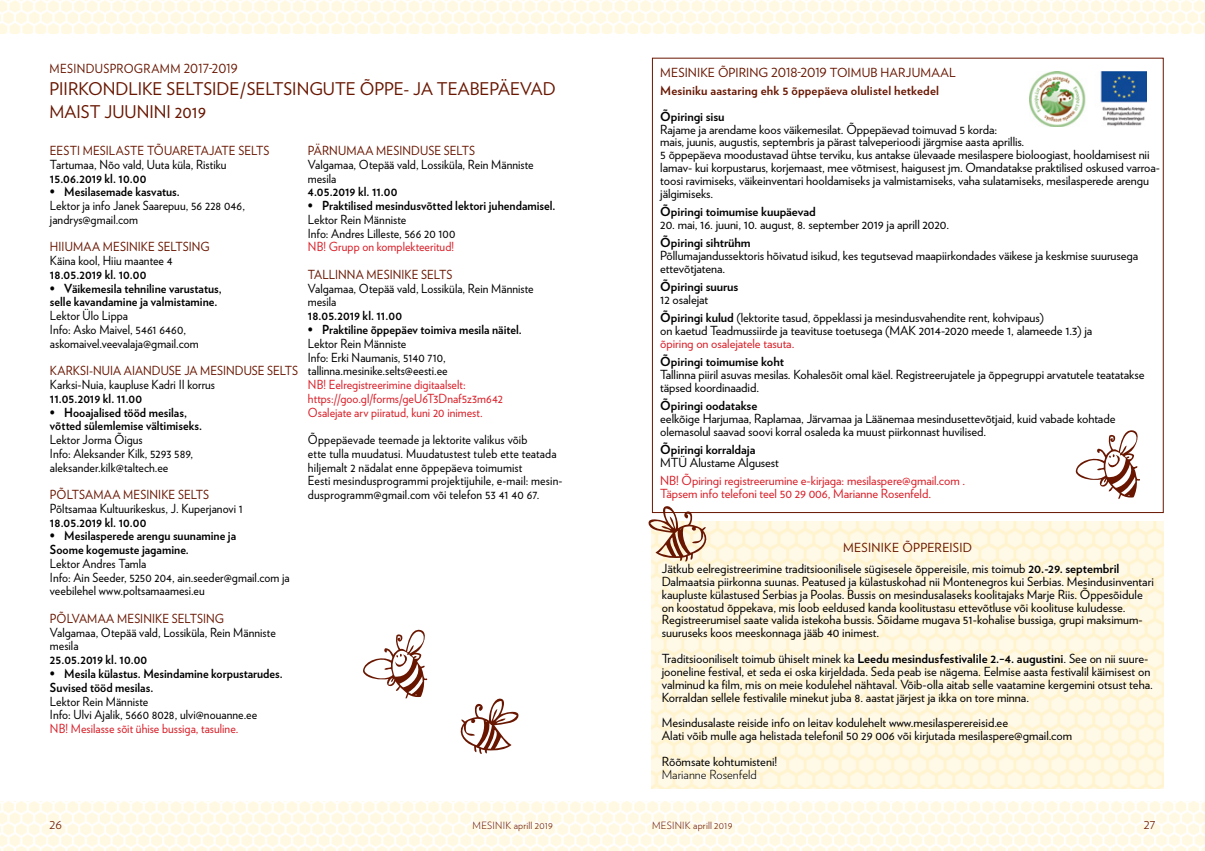
<style>
.page{position:relative;width:1205px;height:851px;background:#fff}
.page>*{position:absolute;margin:0;border:0;box-sizing:border-box;transform-origin:0 0}
.t1{font:17.5px/22.5px "Verlag";color:#681600}
.t2{font:300 13.75px "Verlag";color:#681600}
.t3{font:12.5px/12.9px "Verlag";color:#000}
.t4{font:12.5px/13.8px "Verlag";color:#000;scale:.95 1}
.t5{font:700 12.5px/13.8px "Verlag";color:#000;scale:.95 1}
.t6{font:12.5px "Verlag";letter-spacing:.01em;color:#681600;scale:.95 1}
.t7{font:12.5px/13.8px "Verlag";letter-spacing:-.005em;color:#d92029;scale:.95 1}
.t8{font:12.5px/12.9px "Verlag";letter-spacing:-.005em;color:#d92029}
.t9{font:700 12.5px "Verlag";color:#000}
.t10{font:12.5px "Verlag";letter-spacing:.01em;color:#681600}
.t11{font:700 12.5px "Verlag";letter-spacing:.01em;color:#681600}
.t12{font:300 12.5px "Verlag";color:#000}
.t13{font:300 10px "Verlag";letter-spacing:.02em;color:#681600}
.s1{font-weight:700}
</style>
<div class="page">
<img style="left:0;top:0;width:1205px;height:33px">
<img style="left:0;top:801px;width:1205px;height:49px">
<svg style="left:460px;top:698px;width:59px;height:56px"></svg>
<svg style="left:1076px;top:430px;width:64px;height:69px"></svg>
<img style="left:1029px;top:71px;width:117px;height:56px">
<img style="left:651px;top:521px;width:512px;height:267px">
<svg style="left:648px;top:503px;width:63px;height:58px"></svg>
<svg style="left:363px;top:629px;width:65px;height:69px"></svg>
<p class="t6" style="left:50px;top:59px;width:200px">MESINDUSPROGRAMM 2017-2019</p>
<h1 class="t1" style="left:50px;top:77px;width:508px">PIIRKONDLIKE SELTSIDE/SELTSINGUTE ÕPPE- JA TEABEPÄEVAD<br>MAIST JUUNINI 2019</h1>
<p class="t6" style="left:308px;top:141px;width:177px">PÄRNUMAA MESINDUSE SELTS</p>
<p class="t4" style="left:308px;top:157px;width:239px">Valgamaa, Otepää vald, Lossiküla, Rein Männiste mesila</p>
<p class="t5" style="left:308px;top:184px;width:96px">4.05.2019 kl. 11.00</p>
<p class="t5" style="left:308px;top:198px;width:262px">• Praktilised mesindusvõtted lektori juhendamisel.</p>
<p class="t4" style="left:308px;top:212px;width:157px">Lektor Rein Männiste<br>Info: Andres Lilleste, 566 20 100</p>
<p class="t7" style="left:308px;top:239px;width:155px">NB! Grupp on komplekteeritud!</p>
<p class="t6" style="left:308px;top:265px;width:154px">TALLINNA MESINIKE SELTS</p>
<p class="t4" style="left:308px;top:281px;width:239px">Valgamaa, Otepää vald, Lossiküla, Rein Männiste mesila</p>
<p class="t5" style="left:308px;top:308px;width:101px">18.05.2019 kl. 11.00</p>
<p class="t5" style="left:308px;top:322px;width:227px">• Praktiline õppepäev toimiva mesila näitel.</p>
<p class="t4" style="left:308px;top:336px;width:149px">Lektor Rein Männiste<br>Info: Erki Naumanis, 5140 710, tallinna.mesinike.selts@eesti.ee</p>
<p class="t7" style="left:308px;top:377px;width:207px">NB! Eelregistreerimine digitaalselt: https://goo.gl/forms/geU6T3Dnaf5z3m642<br>Osalejate arv piiratud, kuni 20 inimest.</p>
<p class="t4" style="left:308px;top:432px;width:269px">Õppepäevade teemade ja lektorite valikus võib<br>ette tulla muudatusi. Muudatustest tuleb ette teatada hiljemalt 2 nädalat enne õppepäeva toimumist<br>Eesti mesindusprogrammi projektijuhile, e-mail: mesin&shy;dusprogramm@gmail.com või telefon 53 41 40 67.</p>
<p class="t6" style="left:50px;top:141px;width:233px">EESTI MESILASTE TÕUARETAJATE SELTS</p>
<p class="t4" style="left:50px;top:157px;width:187px">Tartumaa, Nõo vald, Uuta küla, Ristiku</p>
<p class="t5" style="left:50px;top:170px;width:103px">15.06.2019 kl. 10.00</p>
<p class="t5" style="left:50px;top:184px;width:138px">• Mesilasemade kasvatus.</p>
<p class="t4" style="left:50px;top:198px;width:207px">Lektor ja info Janek Saarepuu, 56 228 046, jandrys@gmail.com</p>
<p class="t6" style="left:50px;top:237px;width:170px">HIIUMAA MESINIKE SELTSING</p>
<p class="t4" style="left:50px;top:253px;width:130px">Käina kool, Hiiu maantee 4</p>
<p class="t5" style="left:50px;top:267px;width:103px">18.05.2019 kl. 10.00</p>
<p class="t5" style="left:50px;top:280px;width:182px">• Väikemesila tehniline varustatus, selle kavandamine ja valmistamine.</p>
<p class="t4" style="left:50px;top:308px;width:158px">Lektor Ülo Lippa<br>Info: Asko Maivel, 5461 6460, askomaivel.veevalaja@gmail.com</p>
<p class="t6" style="left:50px;top:361px;width:263px">KARKSI-NUIA AIANDUSE JA MESINDUSE SELTS</p>
<p class="t4" style="left:50px;top:377px;width:175px">Karksi-Nuia, kaupluse Kadri II korrus</p>
<p class="t5" style="left:50px;top:390px;width:99px">11.05.2019 kl. 11.00</p>
<p class="t5" style="left:50px;top:404px;width:161px">• Hooajalised tööd mesilas, võtted sülemlemise vältimiseks.</p>
<p class="t4" style="left:50px;top:432px;width:152px">Lektor Jorma Õigus<br>Info: Aleksander Kilk, 5293 589, aleksander.kilk@taltech.ee</p>
<p class="t6" style="left:50px;top:485px;width:169px">PÕLTSAMAA MESINIKE SELTS</p>
<p class="t4" style="left:50px;top:501px;width:205px">Põltsamaa Kultuurikeskus, J. Kuperjanovi 1</p>
<p class="t5" style="left:50px;top:514px;width:103px">18.05.2019 kl. 10.00</p>
<p class="t5" style="left:50px;top:528px;width:197px">• Mesilasperede arengu suunamine ja<br>Soome kogemuste jagamine.</p>
<p class="t4" style="left:50px;top:556px;width:254px">Lektor Andres Tamla<br>Info: Ain Seeder, 5250 204, ain.seeder@gmail.com ja veebilehel www.poltsamaamesi.eu</p>
<p class="t6" style="left:50px;top:609px;width:185px">PÕLVAMAA MESINIKE SELTSING</p>
<p class="t4" style="left:50px;top:624px;width:239px">Valgamaa, Otepää vald, Lossiküla, Rein Männiste mesila</p>
<p class="t5" style="left:50px;top:652px;width:104px">25.05.2019 kl. 10.00</p>
<p class="t5" style="left:50px;top:665px;width:247px">• Mesila külastus. Mesindamine korpustarudes.<br>Suvised tööd mesilas.</p>
<p class="t4" style="left:50px;top:693px;width:220px">Lektor Rein Männiste<br>Info: Ulvi Ajalik, 5660 8028, ulvi@nouanne.ee</p>
<p class="t7" style="left:50px;top:721px;width:200px">NB! Mesilasse sõit ühise bussiga, tasuline.</p>
<p class="t10" style="left:660px;top:63px;width:297px">MESINIKE ÕPIRING 2018-2019 TOIMUB HARJUMAAL</p>
<p class="t11" style="left:660px;top:81px;width:280px">Mesiniku aastaring ehk 5 õppepäeva olulistel hetkedel</p>
<p class="t9" style="left:660px;top:106px;width:66px">Õpiringi sisu</p>
<p class="t3" style="left:660px;top:122px;width:501px">Rajame ja arendame koos väikemesilat. Õppepäevad toimuvad 5 korda:<br>mais, juunis, augustis, septembris ja pärast talveperioodi järgmise aasta aprillis.<br>5 õppepäeva moodustavad ühtse terviku, kus antakse ülevaade mesilaspere bioloogiast, hooldamisest nii lamav- kui korpustarus, korjemaast, mee võtmisest, haigusest jm. Omandatakse praktilised oskused varroa&shy;toosi ravimiseks, väikeinventari hooldamiseks ja valmistamiseks, vaha sulatamiseks, mesilasperede arengu jälgimiseks.</p>
<p class="t9" style="left:660px;top:202px;width:157px">Õpiringi toimumise kuupäevad</p>
<p class="t3" style="left:660px;top:217px;width:290px">20. mai, 16. juuni, 10. august, 8. september 2019 ja aprill 2020.</p>
<p class="t9" style="left:660px;top:233px;width:92px">Õpiringi sihtrühm</p>
<p class="t3" style="left:660px;top:248px;width:479px">Põllumajandussektoris hõivatud isikud, kes tegutsevad maapiirkondades väikese ja keskmise suurusega ettevõtjatena.</p>
<p class="t9" style="left:660px;top:277px;width:80px">Õpiringi suurus</p>
<p class="t3" style="left:660px;top:290px;width:385px;line-height:18.1px">12 osalejat<br><span class="s1">Õpiringi kulud</span> (lektorite tasud, õppeklassi ja mesindusvahendite rent, kohvipaus)</p>
<p class="t3" style="left:660px;top:323px;width:433px">on kaetud Teadmussiirde ja teavituse toetusega (MAK 2014-2020 meede 1, alameede 1.3) ja</p>
<p class="t8" style="left:660px;top:336px;width:136px">õpiring on osalejatele tasuta.</p>
<p class="t9" style="left:660px;top:352px;width:125px">Õpiringi toimumise koht</p>
<p class="t3" style="left:660px;top:367px;width:486px">Tallinna piiril asuvas mesilas. Kohalesõit omal käel. Registreerujatele ja õppegruppi arvatutele teatatakse täpsed koordinaadid.</p>
<p class="t9" style="left:660px;top:396px;width:99px">Õpiringi oodatakse</p>
<p class="t3" style="left:660px;top:411px;width:457px">eelkõige Harjumaa, Raplamaa, Järvamaa ja Läänemaa mesindusettevõtjaid, kuid vabade kohtade olemasolul saavad soovi korral osaleda ka muust piirkonnast huvilised.</p>
<p class="t9" style="left:660px;top:440px;width:97px">Õpiringi korraldaja</p>
<p class="t3" style="left:660px;top:455px;width:120px">MTÜ Alustame Algusest</p>
<p class="t8" style="left:660px;top:473px;width:306px">NB! Õpiringi registreerumine e-kirjaga: mesilaspere@gmail.com .<br>Täpsem info telefoni teel 50 29 006, Marianne Rosenfeld.</p>
<p class="t10" style="left:843px;top:537px;width:131px">MESINIKE ÕPPEREISID</p>
<p class="t3" style="left:662px;top:561px;width:494px">Jätkub eelregistreerimine traditsioonilisele sügisesele õppereisile, mis toimub <span class="s1">20.-29. septembril </span>Dalmaatsia piirkonna suunas. Peatused ja külastuskohad nii Montenegros kui Serbias. Mesindusinventari kaupluste külastused Serbias ja Poolas. Bussis on mesindusalaseks koolitajaks Marje Riis. Õppesõidule on koostatud õppekava, mis loob eeldused kanda koolitustasu ettevõtluse või koolituse kuludesse.<br>Registreerumisel saate valida istekoha bussis. Sõidame mugava 51-kohalise bussiga, grupi maksimum&shy;suuruseks koos meeskonnaga jääb 40 inimest.</p>
<p class="t3" style="left:662px;top:651px;width:493px">Traditsiooniliselt toimub ühiselt minek ka <span class="s1">Leedu mesindusfestivalile 2.−4. augustini</span>. See on nii suure&shy;jooneline festival, et seda ei oska kirjeldada. Seda peab ise nägema. Eelmise aasta festivalil käimisest on valminud ka film, mis on meie kodulehel nähtaval. Võib-olla aitab selle vaatamine kergemini otsust teha.<br>Korraldan sellele festivalile minekut juba 8. aastat järjest ja ikka on tore minna.</p>
<p class="t3" style="left:662px;top:715px;width:412px">Mesindusalaste reiside info on leitav kodulehelt www.mesilasperereisid.ee<br>Alati võib mulle aga helistada telefonil 50 29 006 või kirjutada mesilaspere@gmail.com</p>
<p class="t3" style="left:662px;top:754px;width:117px">Rõõmsate kohtumisteni!</p>
<p class="t12" style="left:662px;top:765px;width:96px">Marianne Rosenfeld</p>
<p class="t2" style="left:50px;top:814px;width:14px">26</p>
<p class="t13" style="left:473px;top:818px;width:82px">MESINIK aprill 2019</p>
<p class="t13" style="left:652px;top:818px;width:82px">MESINIK aprill 2019</p>
<p class="t2" style="left:1143px;top:814px;width:13px">27</p>
</div>
